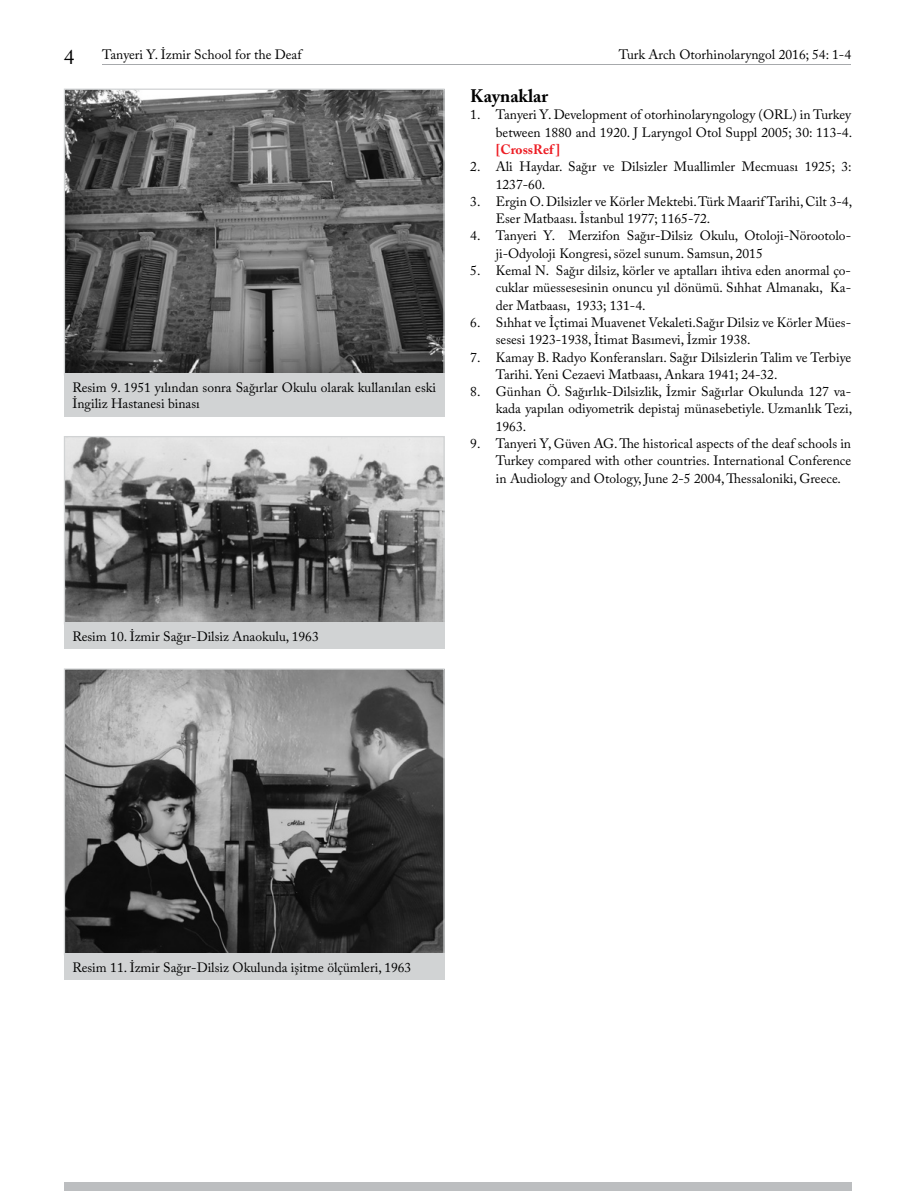
<style>
.page{position:relative;width:915px;height:1191px;background:#fff}
.page>*{position:absolute;margin:0;border:0;box-sizing:border-box;transform-origin:0 0}
.t1{font:21px "Adobe Caslon Pro";color:#000}
.t2{font:700 18px "Adobe Caslon Pro";color:#000}
.t3{font:13.5px/17.2px "Adobe Caslon Pro";color:#000}
.t4{font:700 13.5px "Adobe Caslon Pro";color:#ed1d24}
</style>
<div class="page">
<div style="left:64px;top:1182px;width:786px;height:9px;background:#bcbec0"></div>
<hr style="left:102px;top:64px;width:748px;height:1px;background:#a7a9ac">
<img style="left:66px;top:91px;width:376px;height:282px">
<div style="left:64px;top:373px;width:380px;height:44px;background:#d1d3d4"></div>
<img style="left:66px;top:670px;width:376px;height:283px">
<div style="left:64px;top:953px;width:380px;height:27px;background:#d1d3d4"></div>
<img style="left:66px;top:438px;width:376px;height:184px">
<div style="left:64px;top:436px;width:380px;height:188px;border:1px solid #d1d3d4"></div>
<div style="left:64px;top:622px;width:380px;height:27px;background:#d1d3d4"></div>
<h1 class="t1" style="left:64px;top:44px;width:12px">4</h1>
<p class="t3" style="left:102px;top:46px;width:201px">Tanyeri Y. İzmir School for the Deaf</p>
<p class="t3" style="left:618px;top:46px;width:234px">Turk Arch Otorhinolaryngol 2016; 54: 1-4</p>
<p class="t3" style="left:72px;top:379px;width:365px;line-height:16.5px">Resim 9. 1951 yılından sonra Sağırlar Okulu olarak kullanılan eski<br>İngiliz Hastanesi binası</p>
<h2 class="t2" style="left:470px;top:85px;width:79px">Kaynaklar</h2>
<p class="t3" style="left:470px;top:106px;width:383px;text-align:right">1. Tanyeri Y. Development of otorhinolaryngology (ORL) in Turkey between 1880 and 1920. J Laryngol Otol Suppl 2005; 30: 113-4.</p>
<p class="t4" style="left:495px;top:141px;width:66px">[CrossRef ]</p>
<p class="t3" style="left:495px;top:158px;width:357px;text-indent:-26px">2. Ali Haydar. Sağır ve Dilsizler Muallimler Mecmuası 1925; 3:<br>1237-60.</p>
<p class="t3" style="left:495px;top:193px;width:358px;text-indent:-26px">3. Ergin O. Dilsizler ve Körler Mektebi. Türk Maarif Tarihi, Cilt 3-4,<br>Eser Matbaası. İstanbul 1977; 1165-72.</p>
<p class="t3" style="left:495px;top:227px;width:357px;text-indent:-26px">4. Tanyeri Y. Merzifon Sağır-Dilsiz Okulu, Otoloji-Nörootolo&shy;ji-Odyoloji Kongresi, sözel sunum. Samsun, 2015</p>
<p class="t3" style="left:495px;top:262px;width:357px;text-align:justify;text-indent:-26px">5. Kemal N. Sağır dilsiz, körler ve aptalları ihtiva eden anormal ço&shy;cuklar müessesesinin onuncu yıl dönümü. Sıhhat Almanakı, Ka&shy;der Matbaası, 1933; 131-4.</p>
<p class="t3" style="left:495px;top:314px;width:357px;text-indent:-26px">6. Sıhhat ve İçtimai Muavenet Vekaleti.Sağır Dilsiz ve Körler Mües&shy;sesesi 1923-1938, İtimat Basımevi, İzmir 1938.</p>
<p class="t3" style="left:495px;top:348px;width:357px;text-indent:-26px">7. Kamay B. Radyo Konferansları. Sağır Dilsizlerin Talim ve Terbiye<br>Tarihi. Yeni Cezaevi Matbaası, Ankara 1941; 24-32.</p>
<p class="t3" style="left:495px;top:383px;width:358px;text-align:justify;text-indent:-26px">8. Günhan Ö. Sağırlık-Dilsizlik, İzmir Sağırlar Okulunda 127 va&shy;kada yapılan odiyometrik depistaj münasebetiyle. Uzmanlık Tezi, 1963.</p>
<p class="t3" style="left:495px;top:435px;width:357px;text-align:justify;text-indent:-26px">9. Tanyeri Y, Güven AG. The historical aspects of the deaf schools in Turkey compared with other countries. International Conference in Audiology and Otology, June 2-5 2004, Thessaloniki, Greece.</p>
<p class="t3" style="left:72px;top:627px;width:248px">Resim 10. İzmir Sağır-Dilsiz Anaokulu, 1963</p>
<p class="t3" style="left:72px;top:958px;width:340px">Resim 11. İzmir Sağır-Dilsiz Okulunda işitme ölçümleri, 1963</p>
</div>
